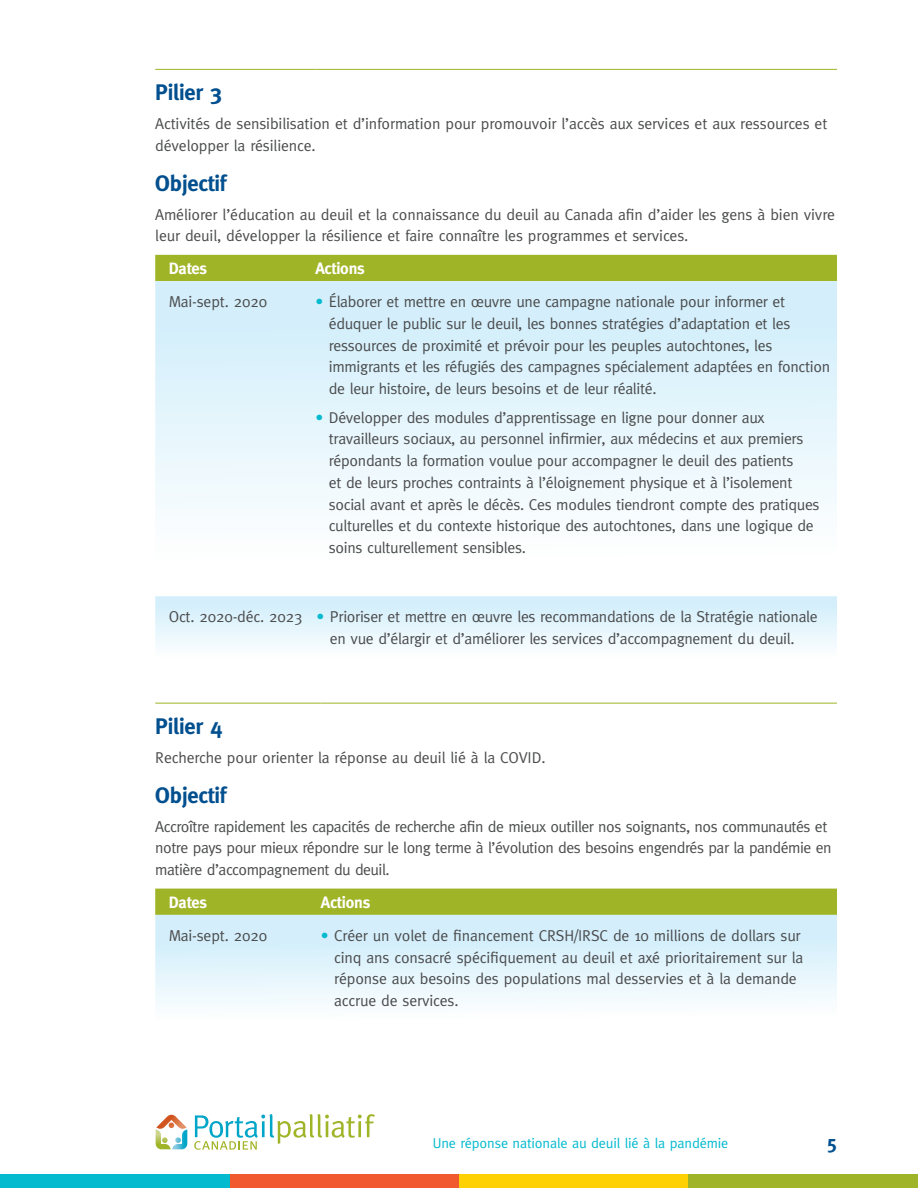
<style>
.page{position:relative;width:918px;height:1188px;background:#fff}
.page>*{position:absolute;margin:0;border:0;box-sizing:border-box;transform-origin:0 0}
.t1{font:700 22.5px "Meta";letter-spacing:-.01em;color:#004f8f}
.t2{font:700 19.5px "Meta";color:#004f8f}
.t3{font:700 16.5px "Meta";letter-spacing:-.01em;color:#fff}
.t4{font:15.75px/21.8px "Meta";letter-spacing:-.02em;color:#4b4c4d}
.t5{font:14.25px "Meta";letter-spacing:-.01em;color:#03bace}
.s1{color:#03bace}
</style>
<div class="page">
<div style="left:155px;top:255px;width:682px;height:26px;background:#a0b427"></div>
<svg style="left:155px;top:281px;width:682px;height:228px"></svg>
<hr style="left:155px;top:69px;width:160px;height:1px;background:#a0b427">
<hr style="left:315px;top:69px;width:522px;height:1px;background:#a0b427">
<svg style="left:155px;top:596px;width:682px;height:51px"></svg>
<div style="left:155px;top:889px;width:682px;height:26px;background:#a0b427"></div>
<svg style="left:155px;top:915px;width:682px;height:90px"></svg>
<hr style="left:155px;top:703px;width:166px;height:1px;background:#a0b427">
<hr style="left:321px;top:703px;width:516px;height:1px;background:#a0b427">
<div style="left:459px;top:1174px;width:229px;height:14px;background:#fed105"></div>
<div style="left:230px;top:1174px;width:229px;height:14px;background:#f1592f"></div>
<div style="left:0;top:1174px;width:230px;height:14px;background:#03bace"></div>
<div style="left:688px;top:1174px;width:230px;height:14px;background:#a0b427"></div>
<svg style="left:155px;top:1115px;width:33px;height:35px"></svg>
<svg style="left:194px;top:1114px;width:181px;height:36px"></svg>
<h1 class="t1" style="left:155px;top:80px;width:68px">Pilier 3</h1>
<p class="t4" style="left:155px;top:112px;width:674px">Activités de sensibilisation et d’information pour promouvoir l’accès aux services et aux ressources et développer la résilience.</p>
<h1 class="t1" style="left:155px;top:170px;width:73px">Objectif</h1>
<p class="t4" style="left:155px;top:203px;width:681px">Améliorer l’éducation au deuil et la connaissance du deuil au Canada afin d’aider les gens à bien vivre leur deuil, développer la résilience et faire connaître les programmes et services.</p>
<p class="t3" style="left:169px;top:259px;width:40px">Dates</p>
<p class="t3" style="left:315px;top:259px;width:51px">Actions</p>
<p class="t4" style="left:169px;top:291px;width:100px">Mai-sept. 2020</p>
<p class="t4" style="left:329px;top:291px;width:503px;text-indent:-13px"><span class="s1">•</span> Élaborer et mettre en œuvre une campagne nationale pour informer et éduquer le public sur le deuil, les bonnes stratégies d’adaptation et les ressources de proximité et prévoir pour les peuples autochtones, les immigrants et les réfugiés des campagnes spécialement adaptées en fonction de leur histoire, de leurs besoins et de leur réalité.</p>
<p class="t4" style="left:329px;top:406px;width:492px;text-indent:-13px"><span class="s1">•</span> Développer des modules d’apprentissage en ligne pour donner aux travailleurs sociaux, au personnel infirmier, aux médecins et aux premiers répondants la formation voulue pour accompagner le deuil des patients<br>et de leurs proches contraints à l’éloignement physique et à l’isolement social avant et après le décès. Ces modules tiendront compte des pratiques culturelles et du contexte historique des autochtones, dans une logique de soins culturellement sensibles.</p>
<p class="t4" style="left:330px;top:606px;width:489px;text-indent:-161px">Oct. 2020-déc. 2023 <span class="s1">•</span> Prioriser et mettre en œuvre les recommandations de la Stratégie nationale en vue d’élargir et d’améliorer les services d’accompagnement du deuil.</p>
<h1 class="t1" style="left:155px;top:713px;width:68px">Pilier 4</h1>
<p class="t4" style="left:155px;top:746px;width:392px">Recherche pour orienter la réponse au deuil lié à la COVID.</p>
<h1 class="t1" style="left:155px;top:782px;width:73px">Objectif</h1>
<p class="t4" style="left:155px;top:815px;width:678px">Accroître rapidement les capacités de recherche afin de mieux outiller nos soignants, nos communautés et notre pays pour mieux répondre sur le long terme à l’évolution des besoins engendrés par la pandémie en matière d’accompagnement du deuil.</p>
<p class="t3" style="left:169px;top:893px;width:40px">Dates</p>
<p class="t3" style="left:321px;top:893px;width:51px">Actions</p>
<p class="t4" style="left:169px;top:924px;width:100px">Mai-sept. 2020</p>
<p class="t4" style="left:334px;top:924px;width:471px;text-indent:-13px"><span class="s1">•</span> Créer un volet de financement CRSH/IRSC de 10 millions de dollars sur cinq ans consacré spécifiquement au deuil et axé prioritairement sur la réponse aux besoins des populations mal desservies et à la demande accrue de services.</p>
<p class="t5" style="left:433px;top:1135px;width:297px">Une réponse nationale au deuil lié à la pandémie</p>
<p class="t2" style="left:827px;top:1131px;width:12px">5</p>
</div>
